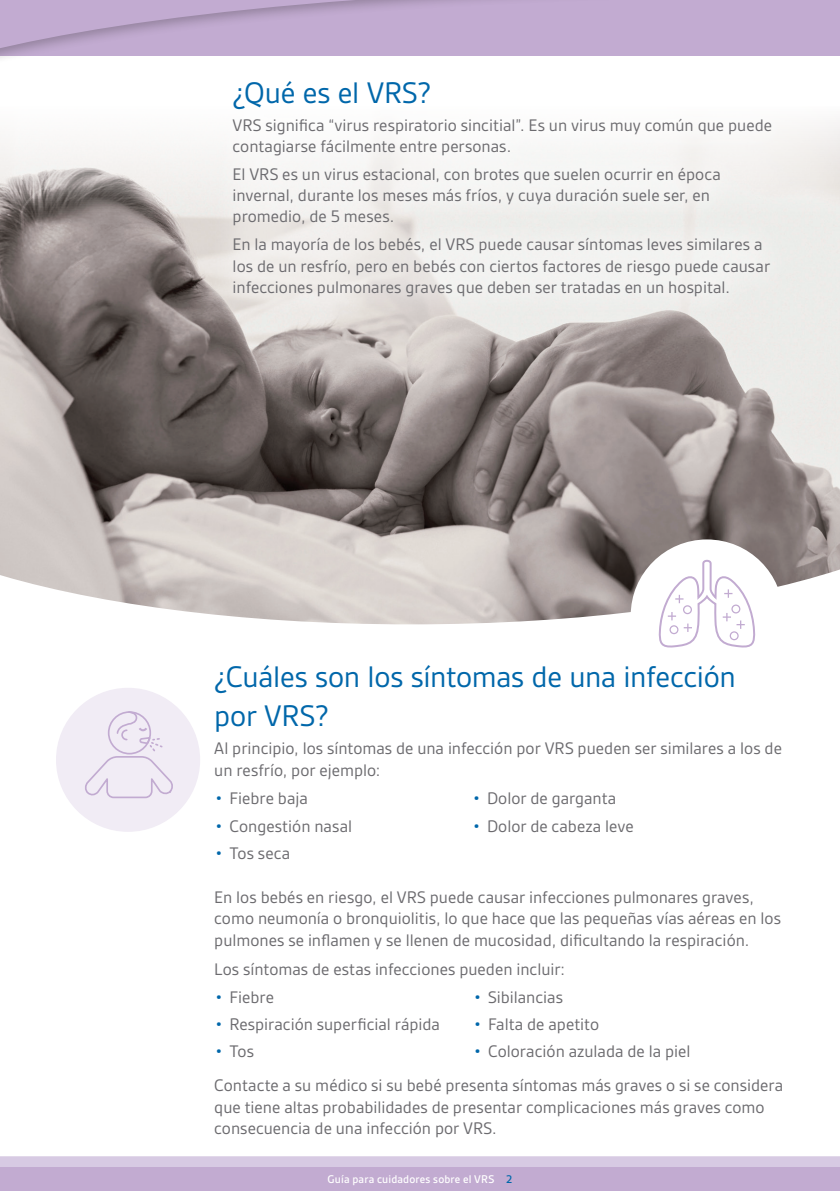
<style>
.page{position:relative;width:840px;height:1191px;background:#fff}
.page>*{position:absolute;margin:0;border:0;box-sizing:border-box;transform-origin:0 0}
.t1{font:32px/38.4px "Gesta";letter-spacing:-.01em;color:#0067aa}
.t2{font:18px/21.6px "Gesta";color:#6c6b6f}
.t3{font:500 12px "Gesta";letter-spacing:.015em;color:#fff}
.s1{color:#0067aa}
</style>
<div class="page">
<div style="left:0;top:1156px;width:839px;height:35px;background:#d7cae3"></div>
<img style="left:0;top:132px;width:839px;height:437px">
<svg style="left:0;top:569px;width:839px;height:229px"></svg>
<svg style="left:0;top:0;width:839px;height:57px;background:#c0a9ce"></svg>
<div style="left:0;top:1167px;width:839px;height:24px;background:#c2abd1"></div>
<div style="left:56px;top:688px;width:144px;height:144px;background:#f1ecf5;border-radius:50%"></div>
<svg style="left:85px;top:710px;width:102px;height:89px"></svg>
<div style="left:630px;top:539px;width:152px;height:153px;background:#fff;border-radius:50%"></div>
<svg style="left:656px;top:539px;width:99px;height:109px"></svg>
<div style="left:208px;top:56px;width:587px;height:265px;background:#fff;opacity:.7"></div>
<h1 class="t1" style="left:232px;top:73px;width:200px">¿Qué es el VRS?</h1>
<p class="t2" style="left:232px;top:115px;width:540px;line-height:21px">VRS significa “virus respiratorio sincitial”. Es un virus muy común que puede contagiarse fácilmente entre personas.</p>
<p class="t2" style="left:232px;top:164px;width:489px;line-height:21px">El VRS es un virus estacional, con brotes que suelen ocurrir en época invernal, durante los meses más fríos, y cuya duración suele ser, en promedio, de 5 meses.</p>
<p class="t2" style="left:232px;top:234px;width:538px;line-height:21px">En la mayoría de los bebés, el VRS puede causar síntomas leves similares a los de un resfrío, pero en bebés con ciertos factores de riesgo puede causar infecciones pulmonares graves que deben ser tratadas en un hospital.</p>
<h1 class="t1" style="left:214px;top:657px;width:523px">¿Cuáles son los síntomas de una infección por VRS?</h1>
<p class="t2" style="left:214px;top:737px;width:569px">Al principio, los síntomas de una infección por VRS pueden ser similares a los de un resfrío, por ejemplo:</p>
<p class="t2" style="left:215px;top:787px;width:94px"><span class="s1">•</span> Fiebre baja</p>
<p class="t2" style="left:215px;top:815px;width:138px"><span class="s1">•</span> Congestión nasal</p>
<p class="t2" style="left:215px;top:842px;width:76px"><span class="s1">•</span> Tos seca</p>
<p class="t2" style="left:473px;top:787px;width:145px"><span class="s1">•</span> Dolor de garganta</p>
<p class="t2" style="left:473px;top:815px;width:162px"><span class="s1">•</span> Dolor de cabeza leve</p>
<p class="t2" style="left:214px;top:886px;width:568px">En los bebés en riesgo, el VRS puede causar infecciones pulmonares graves, como neumonía o bronquiolitis, lo que hace que las pequeñas vías aéreas en los pulmones se inflamen y se llenen de mucosidad, dificultando la respiración.</p>
<p class="t2" style="left:214px;top:958px;width:352px">Los síntomas de estas infecciones pueden incluir:</p>
<p class="t2" style="left:215px;top:986px;width:60px"><span class="s1">•</span> Fiebre</p>
<p class="t2" style="left:215px;top:1013px;width:226px"><span class="s1">•</span> Respiración superficial rápida</p>
<p class="t2" style="left:215px;top:1040px;width:40px"><span class="s1">•</span> Tos</p>
<p class="t2" style="left:474px;top:986px;width:90px"><span class="s1">•</span> Sibilancias</p>
<p class="t2" style="left:474px;top:1013px;width:126px"><span class="s1">•</span> Falta de apetito</p>
<p class="t2" style="left:474px;top:1040px;width:218px"><span class="s1">•</span> Coloración azulada de la piel</p>
<p class="t2" style="left:214px;top:1074px;width:570px">Contacte a su médico si su bebé presenta síntomas más graves o si se considera que tiene altas probabilidades de presentar complicaciones más graves como consecuencia de una infección por VRS.</p>
<p class="t3" style="left:327px;top:1172px;width:186px">Guía para cuidadores sobre el VRS <span class="s1">2</span></p>
</div>
